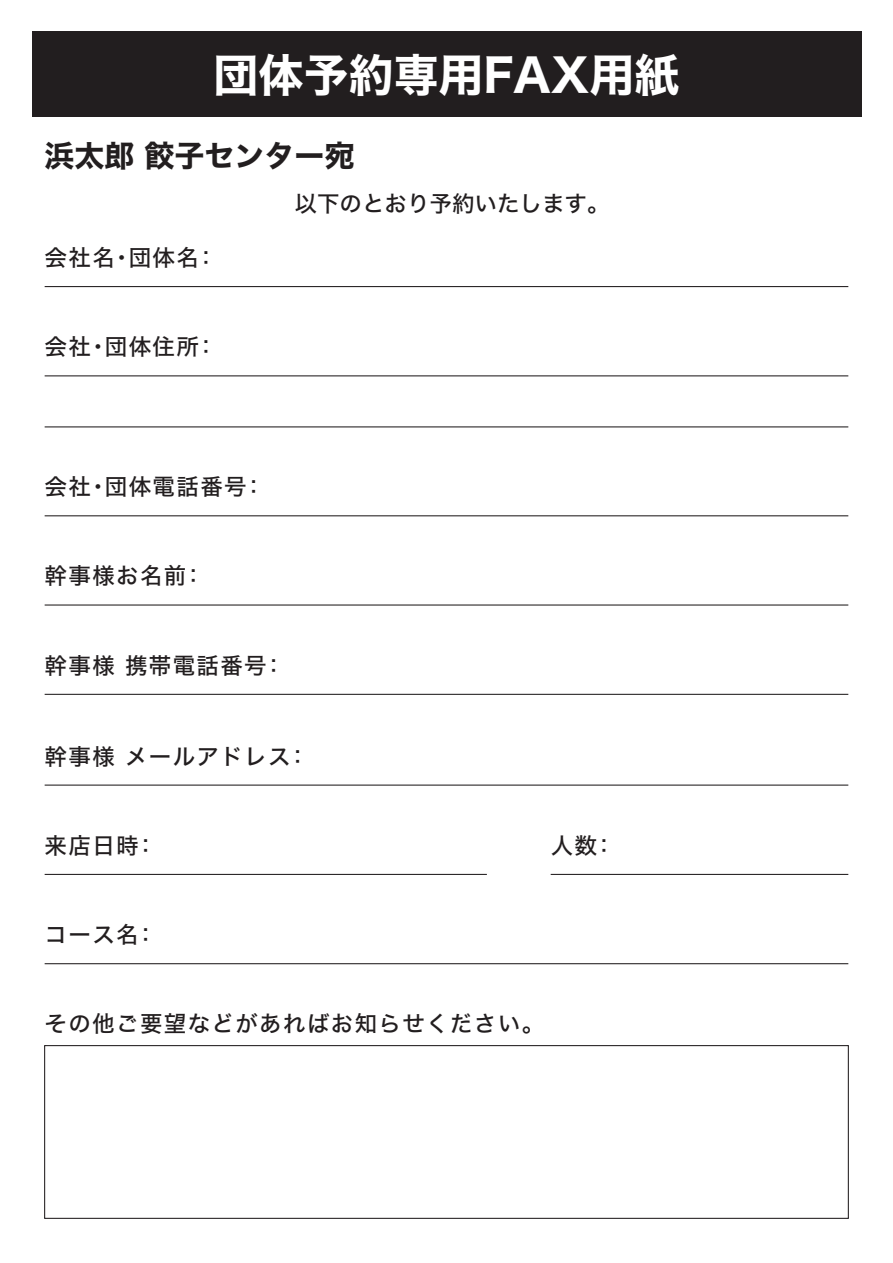
<style>
.page{position:relative;width:893px;height:1263px;background:#fff}
.page>*{position:absolute;margin:0;border:0;box-sizing:border-box;transform-origin:0 0}
.t1{font:45px "Hira Kaku Std W7";color:#fff}
.t2{font:30px "Hira Kaku Std W7";color:#221e1f}
.t3{font:22.5px "Hira Kaku Std W5";letter-spacing:.06em;color:#221e1f}
.t4{font:22.5px "Hira Kaku Std W5";color:#221e1f}
</style>
<div class="page">
<div style="left:32px;top:32px;width:829px;height:85px;background:#221e1f"></div>
<hr style="left:45px;top:286px;width:803px;height:1px;background:#221e1f">
<hr style="left:45px;top:375px;width:803px;height:1px;background:#221e1f">
<hr style="left:45px;top:426px;width:803px;height:1px;background:#221e1f">
<hr style="left:45px;top:515px;width:803px;height:1px;background:#221e1f">
<hr style="left:45px;top:604px;width:803px;height:1px;background:#221e1f">
<hr style="left:45px;top:694px;width:803px;height:1px;background:#221e1f">
<hr style="left:45px;top:784px;width:803px;height:2px;background:#221e1f">
<hr style="left:45px;top:963px;width:803px;height:1px;background:#221e1f">
<hr style="left:45px;top:874px;width:442px;height:1px;background:#221e1f">
<hr style="left:551px;top:874px;width:297px;height:1px;background:#221e1f">
<div style="left:44px;top:1045px;width:805px;height:174px;border:1px solid #221e1f"></div>
<h1 class="t1" style="left:213px;top:40px;width:468px">団体予約専用FAX用紙</h1>
<h2 class="t2" style="left:45px;top:132px;width:311px">浜太郎 餃子センター宛</h2>
<p class="t4" style="left:295px;top:187px;width:316px">以下のとおり予約いたします。</p>
<p class="t3" style="left:45px;top:240px;width:174px">会社名・団体名：</p>
<p class="t3" style="left:45px;top:330px;width:174px">会社・団体住所：</p>
<p class="t3" style="left:45px;top:470px;width:222px">会社・団体電話番号：</p>
<p class="t3" style="left:45px;top:559px;width:161px">幹事様お名前：</p>
<p class="t3" style="left:45px;top:648px;width:242px">幹事様 携帯電話番号：</p>
<p class="t3" style="left:45px;top:739px;width:266px">幹事様 メールアドレス：</p>
<p class="t3" style="left:45px;top:828px;width:114px">来店日時：</p>
<p class="t3" style="left:551px;top:828px;width:66px">人数：</p>
<p class="t3" style="left:45px;top:917px;width:114px">コース名：</p>
<p class="t3" style="left:45px;top:1007px;width:501px">その他ご要望などがあればお知らせください。</p>
</div>
